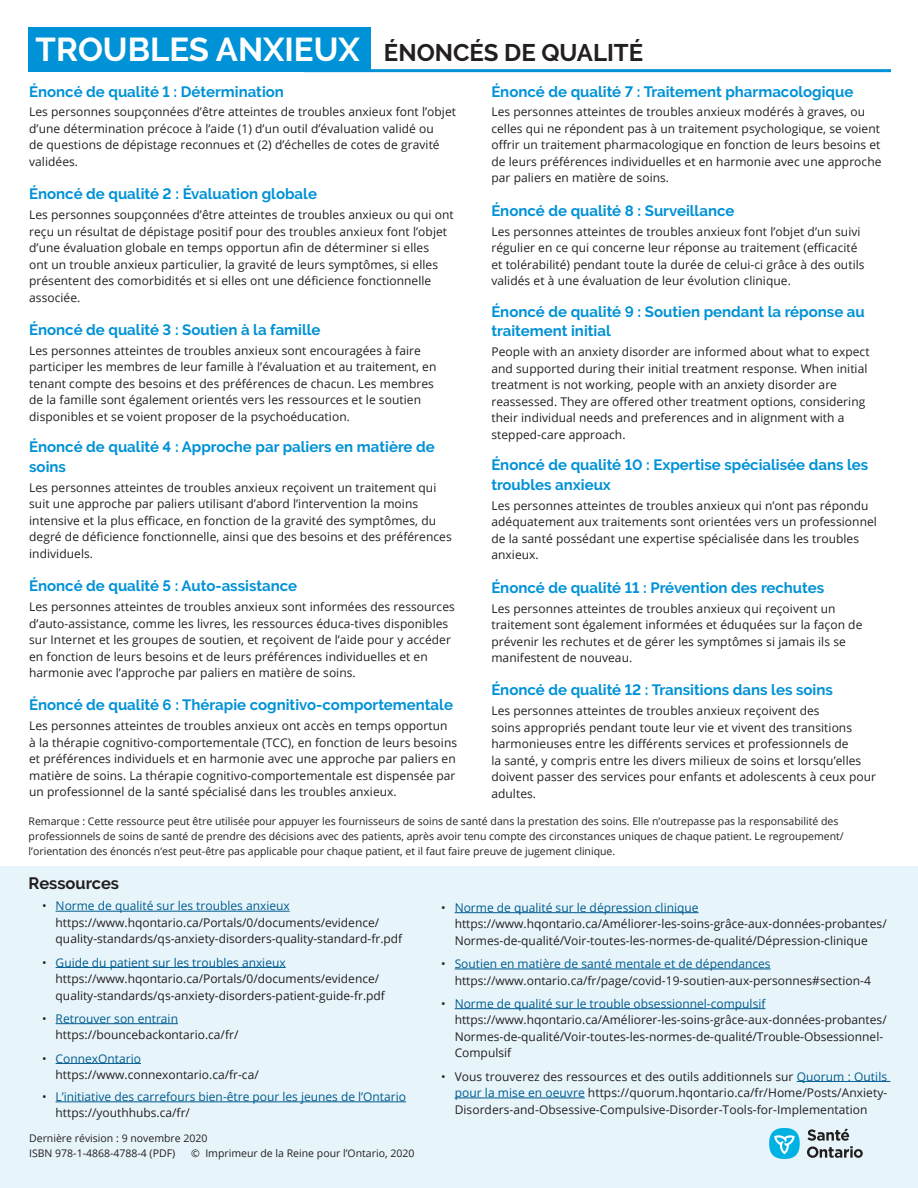
<style>
.page{position:relative;width:918px;height:1188px;background:#fff}
.page>*{position:absolute;margin:0;border:0;box-sizing:border-box;transform-origin:0 0}
.t1{font:700 24px "Raleway";color:#231f20}
.QS_Titles{font:700 16.5px "Raleway";color:#231f20}
.QS_Titles-2{font:700 15px/19.8px "Raleway";color:#0092d6}
.paragraphs{font:12px/16.5px "Open Sans";letter-spacing:.005em;color:#231f20}
.bullet{font:12px/16.5px "Open Sans";color:#231f20}
.bullet-2{font:12px/16.5px "Open Sans";color:#005b8f}
.t2{font:10.5px/15px "Open Sans";color:#231f20}
.s1{font-size:33px;color:#fff}
.s2{color:#005b8f}
.s3{color:#231f20}
</style>
<div class="page">
<div style="left:28px;top:27px;width:342px;height:45px;background:#0092d6"></div>
<div style="left:0;top:866px;width:918px;height:322px;background:#e7f5fb"></div>
<hr style="left:56px;top:911px;width:234px;height:1px;background:#005b8f">
<hr style="left:56px;top:967px;width:230px;height:1px;background:#005b8f">
<hr style="left:56px;top:1023px;width:122px;height:1px;background:#005b8f">
<hr style="left:56px;top:1063px;width:85px;height:1px;background:#005b8f">
<hr style="left:56px;top:1102px;width:350px;height:1px;background:#005b8f">
<hr style="left:455px;top:912px;width:244px;height:1px;background:#005b8f">
<hr style="left:455px;top:969px;width:316px;height:1px;background:#005b8f">
<hr style="left:455px;top:1008px;width:310px;height:1px;background:#005b8f">
<hr style="left:797px;top:1081px;width:93px;height:1px;background:#005b8f">
<hr style="left:455px;top:1098px;width:130px;height:1px;background:#005b8f">
<hr style="left:303px;top:69px;width:588px;height:3px;background:#0092d6">
<div style="left:769px;top:1128px;width:31px;height:31px;background:#00b2e3;border-radius:50%"></div>
<svg style="left:774px;top:1135px;width:21px;height:19px"></svg>
<svg style="left:807px;top:1128px;width:56px;height:30px"></svg>
<p class="t1" style="left:36px;top:39px;width:609px"><span class="s1">TROUBLES ANXIEUX</span> ÉNONCÉS DE QUALITÉ</p>
<h3 class="QS_Titles-2" style="left:29px;top:81px;width:256px">Énoncé de qualité 1 : Détermination</h3>
<p class="paragraphs" style="left:29px;top:103px;width:428px">Les personnes soupçonnées d’être atteintes de troubles anxieux font l’objet d’une détermination précoce à l’aide (1) d’un outil d’évaluation validé ou<br>de questions de dépistage reconnues et (2) d’échelles de cotes de gravité validées.</p>
<h3 class="QS_Titles-2" style="left:29px;top:184px;width:289px">Énoncé de qualité 2 : Évaluation globale</h3>
<p class="paragraphs" style="left:29px;top:206px;width:426px">Les personnes soupçonnées d’être atteintes de troubles anxieux ou qui ont reçu un résultat de dépistage positif pour des troubles anxieux font l’objet d’une évaluation globale en temps opportun afin de déterminer si elles<br>ont un trouble anxieux particulier, la gravité de leurs symptômes, si elles présentent des comorbidités et si elles ont une déficience fonctionnelle associée.</p>
<h3 class="QS_Titles-2" style="left:29px;top:320px;width:293px">Énoncé de qualité 3 : Soutien à la famille</h3>
<p class="paragraphs" style="left:29px;top:342px;width:409px">Les personnes atteintes de troubles anxieux sont encouragées à faire participer les membres de leur famille à l’évaluation et au traitement, en tenant compte des besoins et des préférences de chacun. Les membres de la famille sont également orientés vers les ressources et le soutien disponibles et se voient proposer de la psychoéducation.</p>
<h3 class="QS_Titles-2" style="left:29px;top:437px;width:407px">Énoncé de qualité 4 : Approche par paliers en matière de soins</h3>
<p class="paragraphs" style="left:29px;top:479px;width:424px">Les personnes atteintes de troubles anxieux reçoivent un traitement qui suit une approche par paliers utilisant d’abord l’intervention la moins intensive et la plus efficace, en fonction de la gravité des symptômes, du degré de déficience fonctionnelle, ainsi que des besoins et des préférences individuels.</p>
<h3 class="QS_Titles-2" style="left:29px;top:576px;width:270px">Énoncé de qualité 5 : Auto-assistance</h3>
<p class="paragraphs" style="left:29px;top:598px;width:427px">Les personnes atteintes de troubles anxieux sont informées des ressources d’auto-assistance, comme les livres, les ressources éduca-tives disponibles sur Internet et les groupes de soutien, et reçoivent de l’aide pour y accéder en fonction de leurs besoins et de leurs préférences individuelles et en harmonie avec l’approche par paliers en matière de soins.</p>
<h3 class="QS_Titles-2" style="left:29px;top:695px;width:425px">Énoncé de qualité 6 : Thérapie cognitivo-comportementale</h3>
<p class="paragraphs" style="left:29px;top:717px;width:430px">Les personnes atteintes de troubles anxieux ont accès en temps opportun à la thérapie cognitivo-comportementale (TCC), en fonction de leurs besoins et préférences individuels et en harmonie avec une approche par paliers en matière de soins. La thérapie cognitivo-comportementale est dispensée par un professionnel de la santé spécialisé dans les troubles anxieux.</p>
<h3 class="QS_Titles-2" style="left:491px;top:81px;width:364px">Énoncé de qualité 7 : Traitement pharmacologique</h3>
<p class="paragraphs" style="left:491px;top:103px;width:392px">Les personnes atteintes de troubles anxieux modérés à graves, ou celles qui ne répondent pas à un traitement psychologique, se voient offrir un traitement pharmacologique en fonction de leurs besoins et de leurs préférences individuelles et en harmonie avec une approche par paliers en matière de soins.</p>
<h3 class="QS_Titles-2" style="left:491px;top:201px;width:245px">Énoncé de qualité 8 : Surveillance</h3>
<p class="paragraphs" style="left:491px;top:223px;width:375px">Les personnes atteintes de troubles anxieux font l’objet d’un suivi régulier en ce qui concerne leur réponse au traitement (efficacité et tolérabilité) pendant toute la durée de celui-ci grâce à des outils validés et à une évaluation de leur évolution clinique.</p>
<h3 class="QS_Titles-2" style="left:491px;top:301px;width:375px">Énoncé de qualité 9 : Soutien pendant la réponse au traitement initial</h3>
<p class="paragraphs" style="left:491px;top:343px;width:380px">People with an anxiety disorder are informed about what to expect and supported during their initial treatment response. When initial treatment is not working, people with an anxiety disorder are reassessed. They are offered other treatment options, considering their individual needs and preferences and in alignment with a stepped-care approach.</p>
<h3 class="QS_Titles-2" style="left:491px;top:455px;width:379px">Énoncé de qualité 10 : Expertise spécialisée dans les troubles anxieux</h3>
<p class="paragraphs" style="left:491px;top:497px;width:387px">Les personnes atteintes de troubles anxieux qui n’ont pas répondu adéquatement aux traitements sont orientées vers un professionnel de la santé possédant une expertise spécialisée dans les troubles anxieux.</p>
<h3 class="QS_Titles-2" style="left:491px;top:578px;width:334px">Énoncé de qualité 11 : Prévention des rechutes</h3>
<p class="paragraphs" style="left:491px;top:600px;width:373px">Les personnes atteintes de troubles anxieux qui reçoivent un traitement sont également informées et éduquées sur la façon de prévenir les rechutes et de gérer les symptômes si jamais ils se manifestent de nouveau.</p>
<h3 class="QS_Titles-2" style="left:491px;top:680px;width:343px">Énoncé de qualité 12 : Transitions dans les soins</h3>
<p class="paragraphs" style="left:491px;top:702px;width:386px">Les personnes atteintes de troubles anxieux reçoivent des<br>soins appropriés pendant toute leur vie et vivent des transitions harmonieuses entre les différents services et professionnels de<br>la santé, y compris entre les divers milieux de soins et lorsqu’elles doivent passer des services pour enfants et adolescents à ceux pour adultes.</p>
<p class="t2" style="left:29px;top:813px;width:817px">Remarque : Cette ressource peut être utilisée pour appuyer les fournisseurs de soins de santé dans la prestation des soins. Elle n’outrepasse pas la responsabilité des professionnels de soins de santé de prendre des décisions avec des patients, après avoir tenu compte des circonstances uniques de chaque patient. Le regroupement/ l’orientation des énoncés n’est peut-être pas applicable pour chaque patient, et il faut faire preuve de jugement clinique.</p>
<h3 class="QS_Titles" style="left:29px;top:873px;width:92px">Ressources</h3>
<p class="bullet" style="left:56px;top:897px;width:348px;text-indent:-14px">• <span class="s2">Norme de qualité sur les troubles anxieux </span>https://www.hqontario.ca/Portals/0/documents/evidence/ quality-standards/qs-anxiety-disorders-quality-standard-fr.pdf</p>
<p class="bullet" style="left:56px;top:954px;width:331px;text-indent:-14px">• <span class="s2">Guide du patient sur les troubles anxieux </span>https://www.hqontario.ca/Portals/0/documents/evidence/ quality-standards/qs-anxiety-disorders-patient-guide-fr.pdf</p>
<p class="bullet" style="left:56px;top:1010px;width:184px;text-indent:-14px">• <span class="s2">Retrouver son entrain </span>https://bouncebackontario.ca/fr/</p>
<p class="bullet" style="left:56px;top:1050px;width:205px;text-indent:-14px">• <span class="s2">ConnexOntario </span>https://www.connexontario.ca/fr-ca/</p>
<p class="bullet-2" style="left:56px;top:1088px;width:352px;text-indent:-14px"><span class="s3">•</span> L’initiative des carrefours bien-être pour les jeunes de l’Ontario <span class="s3">https://youthhubs.ca/fr/</span></p>
<p class="t2" style="left:29px;top:1130px;width:180px">Dernière révision : 9 novembre 2020</p>
<p class="t2" style="left:29px;top:1145px;width:148px">ISBN 978-1-4868-4788-4 (PDF)</p>
<p class="t2" style="left:191px;top:1145px;width:225px">© Imprimeur de la Reine pour l’Ontario, 2020</p>
<p class="bullet" style="left:455px;top:899px;width:434px;text-indent:-14px">• <span class="s2">Norme de qualité sur le dépression clinique </span>https://www.hqontario.ca/Améliorer-les-soins-grâce-aux-données-probantes/<br>Normes-de-qualité/Voir-toutes-les-normes-de-qualité/Dépression-clinique</p>
<p class="bullet" style="left:455px;top:955px;width:418px;text-indent:-14px">• <span class="s2">Soutien en matière de santé mentale et de dépendances </span>https://www.ontario.ca/fr/page/covid-19-soutien-aux-personnes#section-4</p>
<p class="bullet" style="left:455px;top:995px;width:434px;text-indent:-14px">• <span class="s2">Norme de qualité sur le trouble obsessionnel-compulsif </span>https://www.hqontario.ca/Améliorer-les-soins-grâce-aux-données-probantes/ Normes-de-qualité/Voir-toutes-les-normes-de-qualité/Trouble-Obsessionnel-Compulsif</p>
<p class="bullet" style="left:455px;top:1068px;width:434px;text-align:justify;text-indent:-14px">• Vous trouverez des ressources et des outils additionnels sur <span class="s2">Quorum : Outils pour la mise en oeuvre</span> https://quorum.hqontario.ca/fr/Home/Posts/Anxiety-Disorders-and-Obsessive-Compulsive-Disorder-Tools-for-Implementation</p>
</div>
